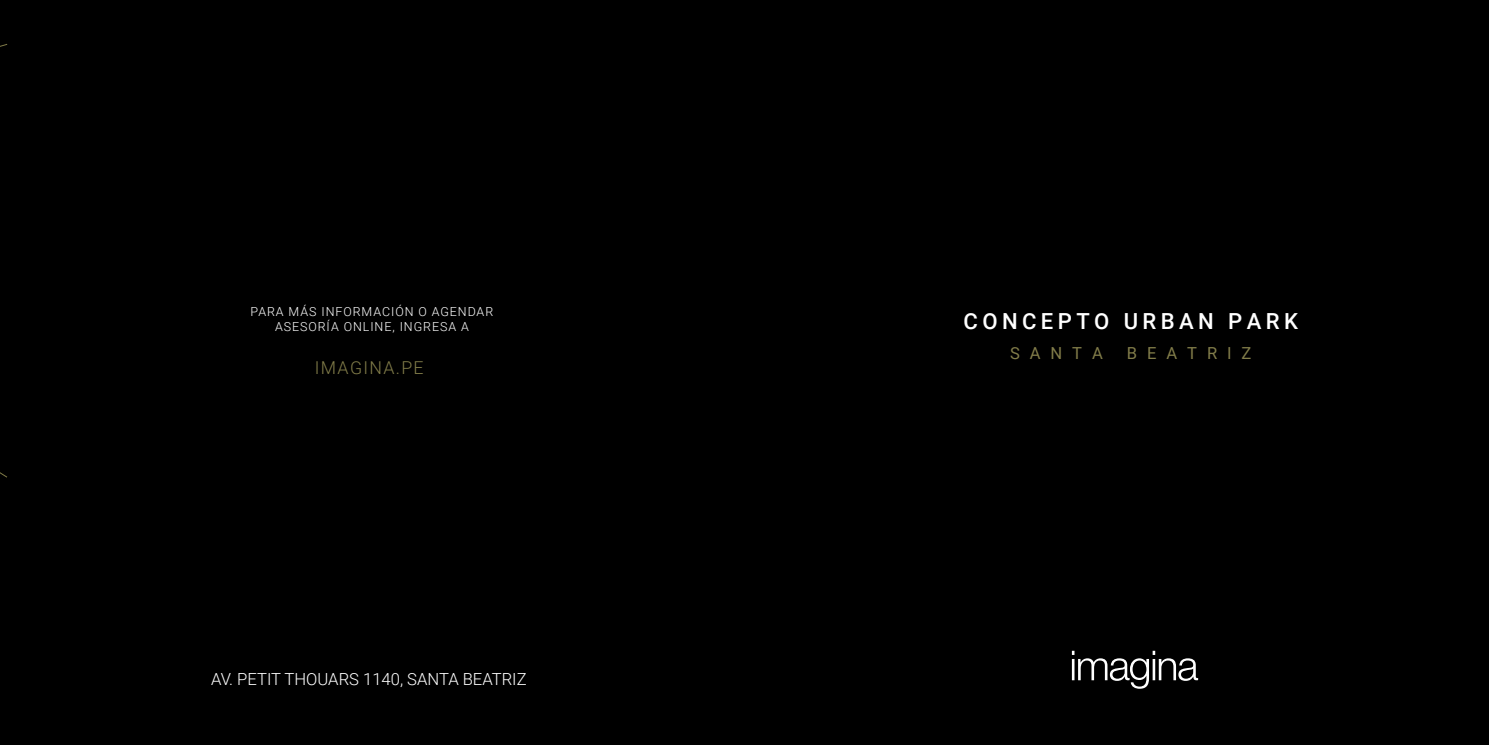
<style>
.page{position:relative;width:1489px;height:745px;background:#fff}
.page>*{position:absolute;margin:0;border:0;box-sizing:border-box;transform-origin:0 0}
.t1{font:500 22.14px "Roboto";letter-spacing:.2em;color:#fff}
.t2{font:300 17.76px "Roboto";letter-spacing:.075em;color:#817c49}
.t3{font:300 16.62px "Roboto";color:#fff}
.t4{font:16.54px "Roboto";letter-spacing:.6em;color:#817c49}
.t5{font:300 12.42px/15px "Roboto";letter-spacing:.075em;color:#fff;text-align:center}
</style>
<div class="page">
<div style="left:0;top:0;width:1488px;height:744px;background:#000"></div>
<svg style="left:0;top:44px;width:8px;height:433px"></svg>
<svg style="left:1071px;top:650px;width:126px;height:38px"></svg>
<p class="t5" style="left:250px;top:305px;width:244px">PARA MÁS INFORMACIÓN O AGENDAR<br>ASESORÍA ONLINE, INGRESA A</p>
<h2 class="t2" style="left:315px;top:360px;width:110px">IMAGINA.PE</h2>
<h3 class="t3" style="left:211px;top:671px;width:317px">AV. PETIT THOUARS 1140, SANTA BEATRIZ</h3>
<h1 class="t1" style="left:963px;top:312px;width:336px">CONCEPTO URBAN PARK</h1>
<h3 class="t4" style="left:1009px;top:346px;width:94px">SANTA</h3>
<h3 class="t4" style="left:1126px;top:346px;width:126px">BEATRIZ</h3>
</div>
